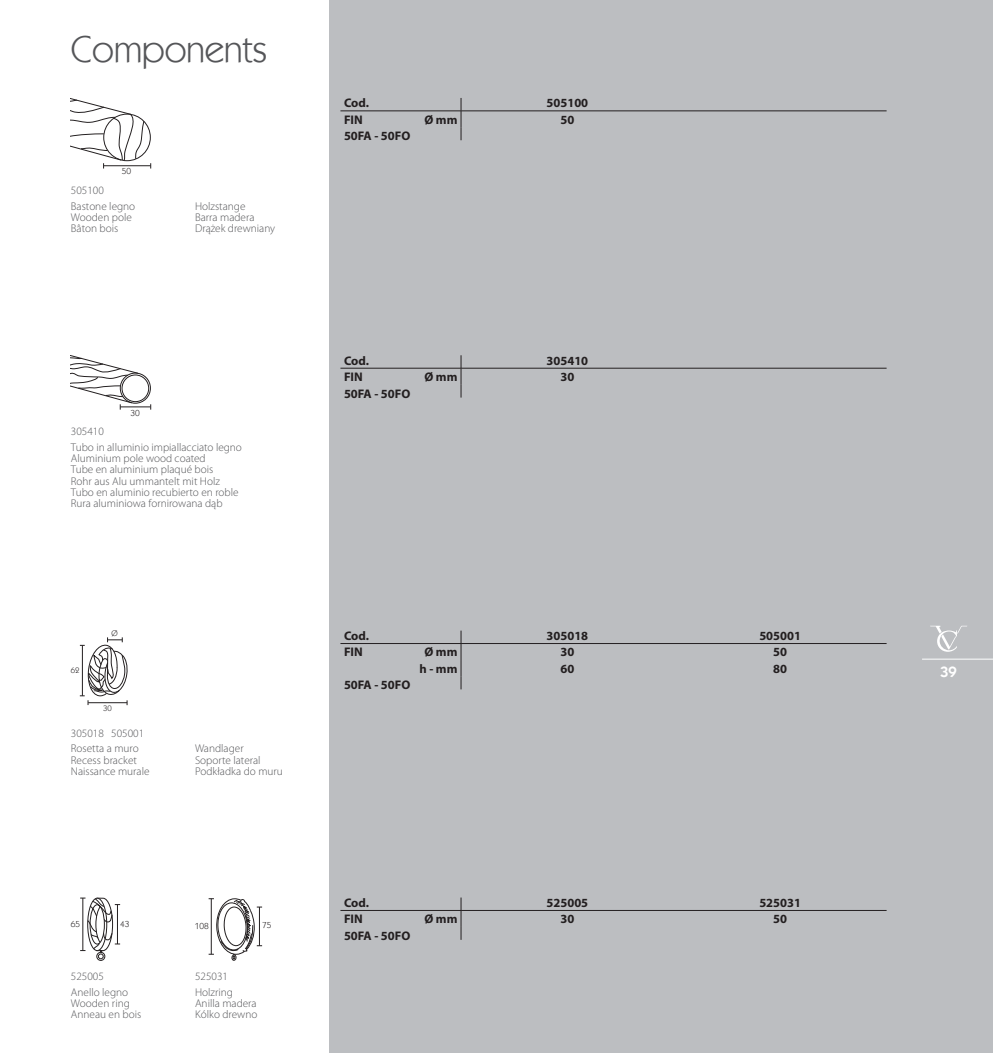
<style>
.page{position:relative;width:993px;height:1053px;background:#fff}
.page>*{position:absolute;margin:0;border:0;box-sizing:border-box;transform-origin:0 0}
.t1{font:37.5px "Kabel IT Cby BT";color:#555659}
.t2{font:600 15px "Kabel IT Cby BT";color:#fff}
.t3{font:700 12.5px "Myriad Pro";color:#231f20}
.t4{font:300 11.25px/11.2px "Myriad Pro";color:#555659}
.t5{font:8.75px "Kabel IT Cby BT";color:#231f20}
.t6{font:8.12px "Kabel IT Cby BT";color:#231f20}
</style>
<div class="page">
<div style="left:330px;top:0;width:662px;height:1052px;background:#bcbec1"></div>
<svg style="left:930px;top:625px;width:37px;height:26px"></svg>
<hr style="left:921px;top:658px;width:71px;height:1px;background:#fff">
<hr style="left:340px;top:111px;width:121px;height:1px;background:#231f20">
<svg style="left:460px;top:98px;width:1px;height:42px"></svg>
<hr style="left:461px;top:111px;width:425px;height:1px;background:#231f20">
<hr style="left:340px;top:368px;width:121px;height:1px;background:#231f20">
<svg style="left:460px;top:355px;width:1px;height:42px"></svg>
<hr style="left:461px;top:368px;width:425px;height:1px;background:#231f20">
<hr style="left:340px;top:643px;width:121px;height:1px;background:#231f20">
<svg style="left:460px;top:630px;width:1px;height:59px"></svg>
<hr style="left:461px;top:643px;width:425px;height:1px;background:#231f20">
<hr style="left:340px;top:910px;width:121px;height:1px;background:#231f20">
<svg style="left:460px;top:897px;width:1px;height:42px"></svg>
<hr style="left:461px;top:910px;width:425px;height:1px;background:#231f20">
<hr style="left:104px;top:165px;width:46px;height:1px;background:#231f20">
<svg style="left:71px;top:98px;width:73px;height:70px"></svg>
<div style="left:120px;top:373px;width:31px;height:30px;border:1px solid #231f20;border-radius:50%"></div>
<div style="left:122px;top:374px;width:27px;height:28px;border:1px solid #231f20;border-radius:50%"></div>
<hr style="left:120px;top:406px;width:30px;height:1px;background:#231f20">
<svg style="left:71px;top:355px;width:67px;height:54px"></svg>
<svg style="left:80px;top:637px;width:48px;height:69px"></svg>
<div style="left:96px;top:951px;width:9px;height:9px;border:1px solid #231f20;border-radius:50%"></div>
<svg style="left:80px;top:897px;width:40px;height:62px"></svg>
<svg style="left:208px;top:898px;width:54px;height:62px"></svg>
<h1 class="t1" style="left:71px;top:26px;width:198px">Components</h1>
<p class="t5" style="left:122px;top:166px;width:11px">50</p>
<p class="t4" style="left:71px;top:184px;width:66px;line-height:15.5px">505100<br>Bastone legno</p>
<p class="t4" style="left:71px;top:212px;width:63px">Wooden pole<br>Bâton bois</p>
<p class="t4" style="left:195px;top:201px;width:82px">Holzstange<br>Barra madera<br>Drążek drewniany</p>
<p class="t5" style="left:130px;top:407px;width:11px">30</p>
<p class="t4" style="left:71px;top:425px;width:172px;line-height:15.5px">305410<br>Tubo in alluminio impiallacciato legno</p>
<p class="t4" style="left:71px;top:453px;width:169px">Aluminium pole wood coated<br>Tube en aluminium plaqué bois<br>Rohr aus Alu ummantelt mit Holz<br>Tubo en aluminio recubierto en roble<br>Rura aluminiowa fornirowana dąb</p>
<p class="t6" style="left:71px;top:665px;width:10px">62</p>
<p class="t6" style="left:112px;top:628px;width:8px">Ø</p>
<p class="t6" style="left:103px;top:703px;width:10px">30</p>
<p class="t4" style="left:71px;top:726px;width:75px;line-height:15.5px">305018 505001<br>Rosetta a muro</p>
<p class="t4" style="left:71px;top:755px;width:80px">Recess bracket<br>Naissance murale</p>
<p class="t4" style="left:195px;top:744px;width:89px">Wandlager<br>Soporte lateral<br>Podkładka do muru</p>
<p class="t5" style="left:71px;top:918px;width:11px">65</p>
<p class="t5" style="left:120px;top:918px;width:11px">43</p>
<p class="t5" style="left:195px;top:920px;width:16px">108</p>
<p class="t5" style="left:262px;top:919px;width:11px">75</p>
<p class="t4" style="left:71px;top:971px;width:34px">525005</p>
<p class="t4" style="left:195px;top:971px;width:34px">525031</p>
<p class="t4" style="left:71px;top:987px;width:72px">Anello legno<br>Wooden ring<br>Anneau en bois</p>
<p class="t4" style="left:195px;top:987px;width:64px">Holzring<br>Anilla madera<br>Kólko drewno</p>
<p class="t3" style="left:344px;top:96px;width:27px">Cod.</p>
<p class="t3" style="left:546px;top:96px;width:43px">505100</p>
<p class="t3" style="left:344px;top:112px;width:20px">FIN</p>
<p class="t3" style="left:424px;top:112px;width:34px">Ø mm</p>
<p class="t3" style="left:560px;top:112px;width:15px">50</p>
<p class="t3" style="left:344px;top:129px;width:68px">50FA - 50FO</p>
<p class="t3" style="left:344px;top:353px;width:27px">Cod.</p>
<p class="t3" style="left:546px;top:353px;width:43px">305410</p>
<p class="t3" style="left:344px;top:369px;width:20px">FIN</p>
<p class="t3" style="left:424px;top:369px;width:34px">Ø mm</p>
<p class="t3" style="left:560px;top:369px;width:15px">30</p>
<p class="t3" style="left:344px;top:386px;width:68px">50FA - 50FO</p>
<p class="t3" style="left:344px;top:628px;width:27px">Cod.</p>
<p class="t3" style="left:546px;top:628px;width:43px">305018</p>
<p class="t3" style="left:759px;top:628px;width:43px">505001</p>
<p class="t3" style="left:344px;top:644px;width:20px">FIN</p>
<p class="t3" style="left:424px;top:644px;width:34px">Ø mm</p>
<p class="t3" style="left:560px;top:644px;width:15px">30</p>
<p class="t3" style="left:773px;top:644px;width:15px">50</p>
<p class="t3" style="left:419px;top:661px;width:39px">h - mm</p>
<p class="t3" style="left:560px;top:661px;width:15px">60</p>
<p class="t3" style="left:773px;top:661px;width:15px">80</p>
<p class="t3" style="left:344px;top:677px;width:68px">50FA - 50FO</p>
<p class="t3" style="left:344px;top:895px;width:27px">Cod.</p>
<p class="t3" style="left:546px;top:895px;width:43px">525005</p>
<p class="t3" style="left:759px;top:895px;width:43px">525031</p>
<p class="t3" style="left:344px;top:911px;width:20px">FIN</p>
<p class="t3" style="left:424px;top:911px;width:34px">Ø mm</p>
<p class="t3" style="left:560px;top:911px;width:15px">30</p>
<p class="t3" style="left:773px;top:911px;width:15px">50</p>
<p class="t3" style="left:344px;top:928px;width:68px">50FA - 50FO</p>
<h2 class="t2" style="left:940px;top:662px;width:18px">39</h2>
</div>
